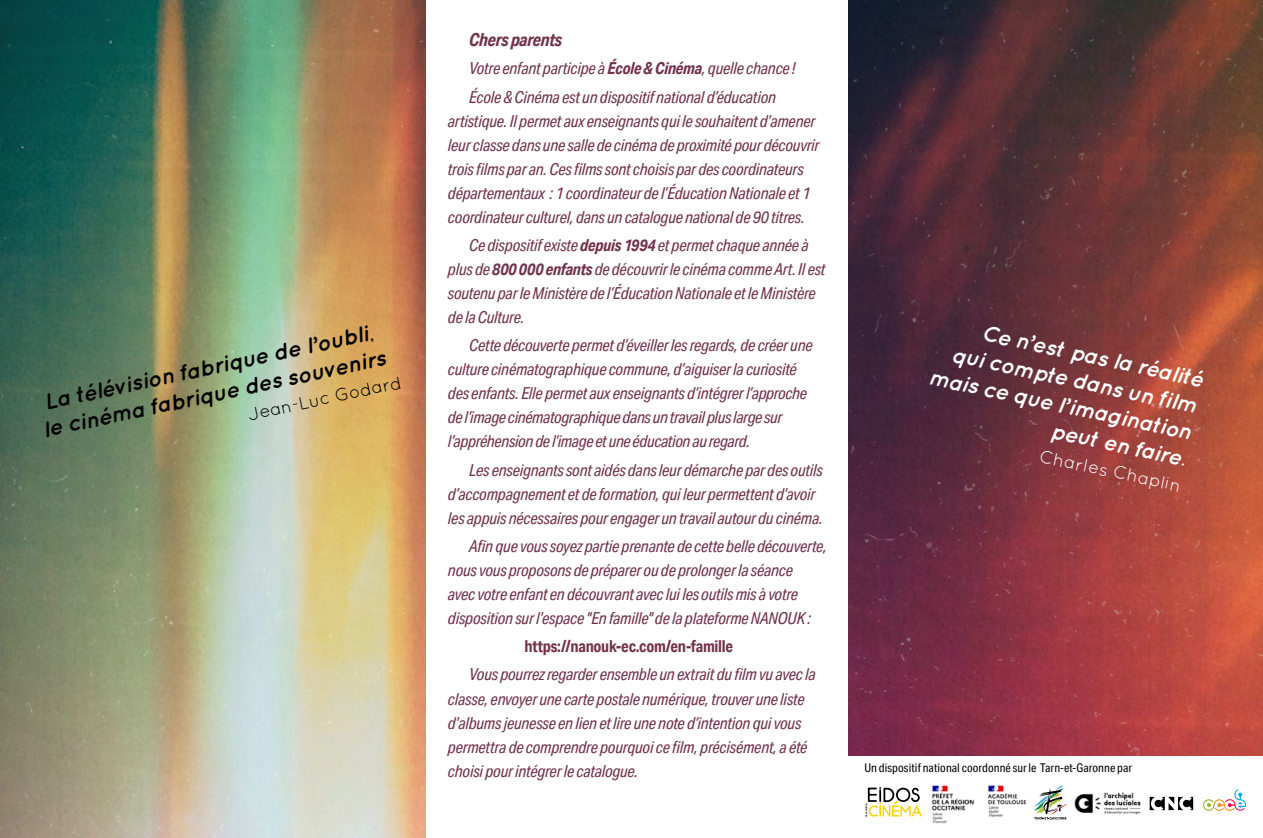
<style>
.page{position:relative;width:1263px;height:838px;background:#fff}
.page>*{position:absolute;margin:0;border:0;box-sizing:border-box;transform-origin:0 0}
.t1{font:italic 700 22.5px/27px "Quicksand";color:#fff;text-align:right}
.t2{font:italic 700 22.5px/27px "Quicksand";color:#000;text-align:center}
.t3{font:18px "Quicksand";color:#000}
.t4{font:18px "Quicksand";color:#fff}
.t5{font:italic 700 18px "Aktiv Grotesk Cd";letter-spacing:-.02em;color:#71334a}
.t6{font:italic 16.5px/24px "Aktiv Grotesk Cd";letter-spacing:-.02em;color:#71334a}
.t7{font:700 16.5px "Aktiv Grotesk Cd";letter-spacing:-.015em;color:#71334a}
.t8{font:12px "Aktiv Grotesk Cd";letter-spacing:.005em;color:#000}
.t9{font:2.55px "Arial Rounded MT Bold";color:#000}
.s1{font-weight:700}
</style>
<div class="page">
<img style="left:848px;top:0;width:415px;height:756px">
<img style="left:0;top:0;width:425px;height:838px">
<svg style="left:1150px;top:797px;width:43px;height:13px"></svg>
<img style="left:931px;top:785px;width:43px;height:39px">
<img style="left:987px;top:785px;width:39px;height:32px">
<img style="left:1075px;top:792px;width:65px;height:22px">
<svg style="left:868px;top:787px;width:54px;height:30px"></svg>
<svg style="left:1034px;top:788px;width:33px;height:31px"></svg>
<img style="left:1037px;top:806px;width:22px;height:8px">
<img style="left:1034px;top:785px;width:28px;height:21px">
<svg style="left:1203px;top:789px;width:43px;height:22px"></svg>
<h1 class="t2" style="left:35px;top:390px;width:352px;rotate:-12deg">La télévision fabrique de l’oubli, le cinéma fabrique des souvenirs</h1>
<p class="t3" style="left:246px;top:404px;width:158px;rotate:-12deg">Jean-Luc Godard</p>
<p class="t5" style="left:469px;top:29px;width:94px">Chers parents</p>
<p class="t6" style="left:469px;top:54px;width:328px;line-height:28.2px">Votre enfant participe à <span class="s1">École &amp; Cinéma</span>, quelle chance !<br>École &amp; Cinéma est un dispositif national d’éducation</p>
<p class="t6" style="left:448px;top:109px;width:373px">artistique. Il permet aux enseignants qui le souhaitent d’amener leur classe dans une salle de cinéma de proximité pour découvrir trois films par an. Ces films sont choisis par des coordinateurs départementaux : 1 coordinateur de l’Éducation Nationale et 1 coordinateur culturel, dans un catalogue national de 90 titres.</p>
<p class="t6" style="left:448px;top:233px;width:379px;text-indent:21px">Ce dispositif existe <span class="s1">depuis 1994</span> et permet chaque année à plus de <span class="s1">800 000 enfants</span> de découvrir le cinéma comme Art. Il est soutenu par le Ministère de l’Éducation Nationale et le Ministère de la Culture.</p>
<p class="t6" style="left:448px;top:333px;width:366px;text-indent:21px">Cette découverte permet d’éveiller les regards, de créer une culture cinématographique commune, d’aiguiser la curiosité des enfants. Elle permet aux enseignants d’intégrer l’approche de l’image cinématographique dans un travail plus large sur l’appréhension de l’image et une éducation au regard.</p>
<p class="t6" style="left:448px;top:457px;width:376px;text-indent:21px">Les enseignants sont aidés dans leur démarche par des outils d’accompagnement et de formation, qui leur permettent d’avoir les appuis nécessaires pour engager un travail autour du cinéma.</p>
<p class="t6" style="left:448px;top:534px;width:381px;text-indent:21px">Afin que vous soyez partie prenante de cette belle découverte, nous vous proposons de préparer ou de prolonger la séance<br>avec votre enfant en découvrant avec lui les outils mis à votre disposition sur l’espace "En famille" de la plateforme NANOUK :</p>
<p class="t7" style="left:524px;top:636px;width:210px">https://nanouk-ec.com/en-famille</p>
<p class="t6" style="left:448px;top:662px;width:369px;text-indent:21px">Vous pourrez regarder ensemble un extrait du film vu avec la classe, envoyer une carte postale numérique, trouver une liste d’albums jeunesse en lien et lire une note d’intention qui vous permettra de comprendre pourquoi ce film, précisément, a été choisi pour intégrer le catalogue.</p>
<h1 class="t1" style="left:943px;top:310px;width:270px;rotate:12deg">Ce n’est pas la réalité<br>qui compte dans un film mais ce que l’imagination peut en faire.</h1>
<p class="t4" style="left:1042px;top:445px;width:146px;rotate:12deg">Charles Chaplin</p>
<p class="t8" style="left:864px;top:760px;width:269px">Un dispositif national coordonné sur le Tarn-et-Garonne par</p>
<p class="t9" style="left:865px;top:817px;width:16px;rotate:-90deg">association</p>
</div>
